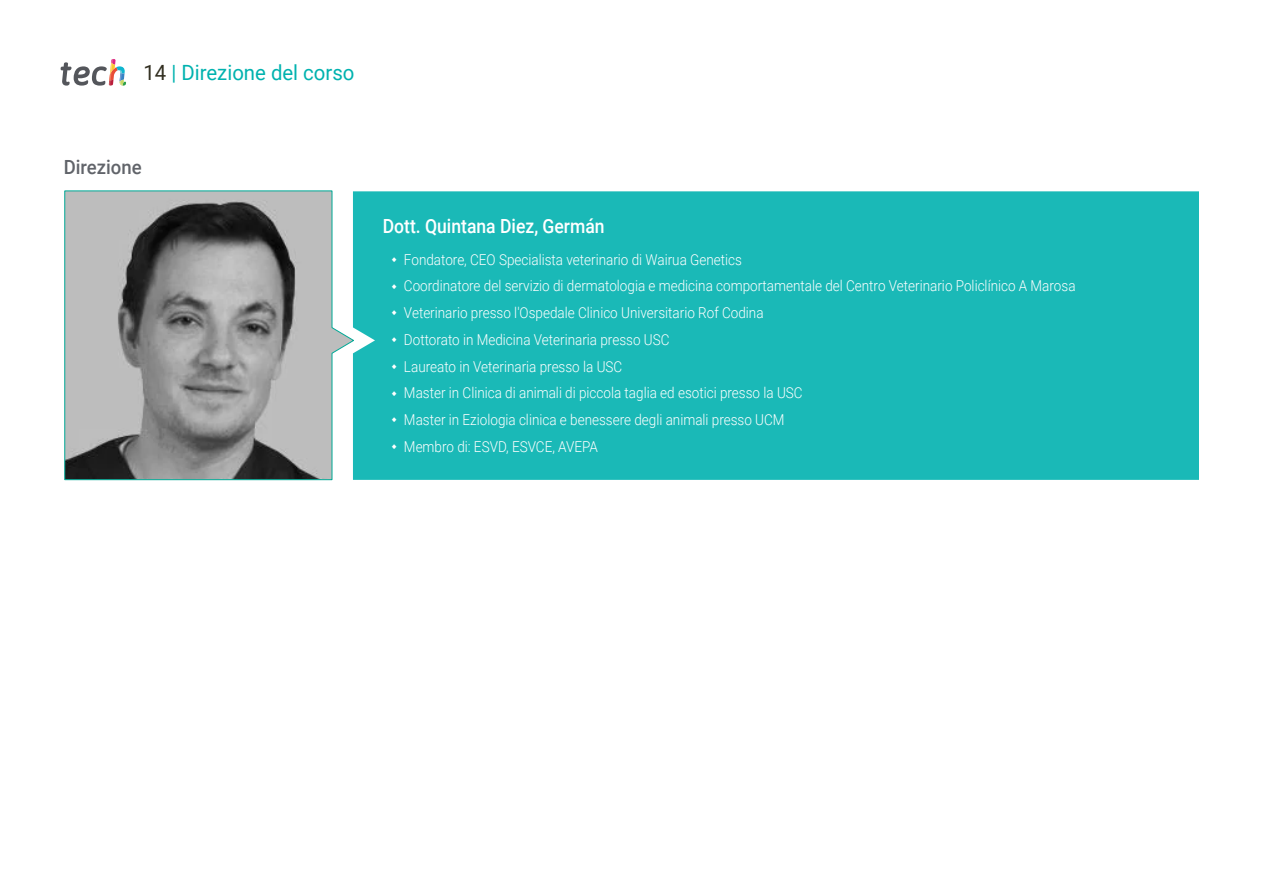
<style>
.page{position:relative;width:1263px;height:893px;background:#fff}
.page>*{position:absolute;margin:0;border:0;box-sizing:border-box;transform-origin:0 0}
.t1{font:21px "Roboto";color:#00b2af}
.t2{font:500 19.5px "Roboto";color:#fff;scale:.9 1}
.t3{font:500 19.5px "Roboto";color:#61646a;scale:.95 1}
.t4{font:300 15px/26.7px "Roboto";color:#fff;scale:.9 1}
.s1{color:#312e20}
</style>
<div class="page">
<svg style="left:61px;top:59px;width:65px;height:27px"></svg>
<div style="left:354px;top:191px;width:845px;height:289px;background:#1ab9b7"></div>
<svg style="left:64px;top:191px;width:290px;height:289px;background:#969b9b"></svg>
<svg style="left:392px;top:257px;width:5px;height:5px"></svg>
<svg style="left:392px;top:284px;width:5px;height:5px"></svg>
<svg style="left:392px;top:310px;width:5px;height:5px"></svg>
<svg style="left:392px;top:337px;width:5px;height:5px"></svg>
<svg style="left:392px;top:364px;width:5px;height:5px"></svg>
<svg style="left:392px;top:391px;width:5px;height:5px"></svg>
<svg style="left:392px;top:417px;width:5px;height:5px"></svg>
<svg style="left:392px;top:444px;width:5px;height:5px"></svg>
<h1 class="t1" style="left:144px;top:57px;width:213px"><span class="s1">14</span> | Direzione del corso</h1>
<h2 class="t3" style="left:64px;top:153px;width:84px">Direzione</h2>
<h2 class="t2" style="left:383px;top:212px;width:248px">Dott. Quintana Diez, Germán</h2>
<p class="t4" style="left:404px;top:245px;width:748px">Fondatore, CEO Specialista veterinario di Wairua Genetics<br>Coordinatore del servizio di dermatologia e medicina comportamentale del Centro Veterinario Policlínico A Marosa Veterinario presso l'Ospedale Clinico Universitario Rof Codina<br>Dottorato in Medicina Veterinaria presso USC<br>Laureato in Veterinaria presso la USC<br>Master in Clinica di animali di piccola taglia ed esotici presso la USC<br>Master in Eziologia clinica e benessere degli animali presso UCM<br>Membro di: ESVD, ESVCE, AVEPA</p>
</div>
